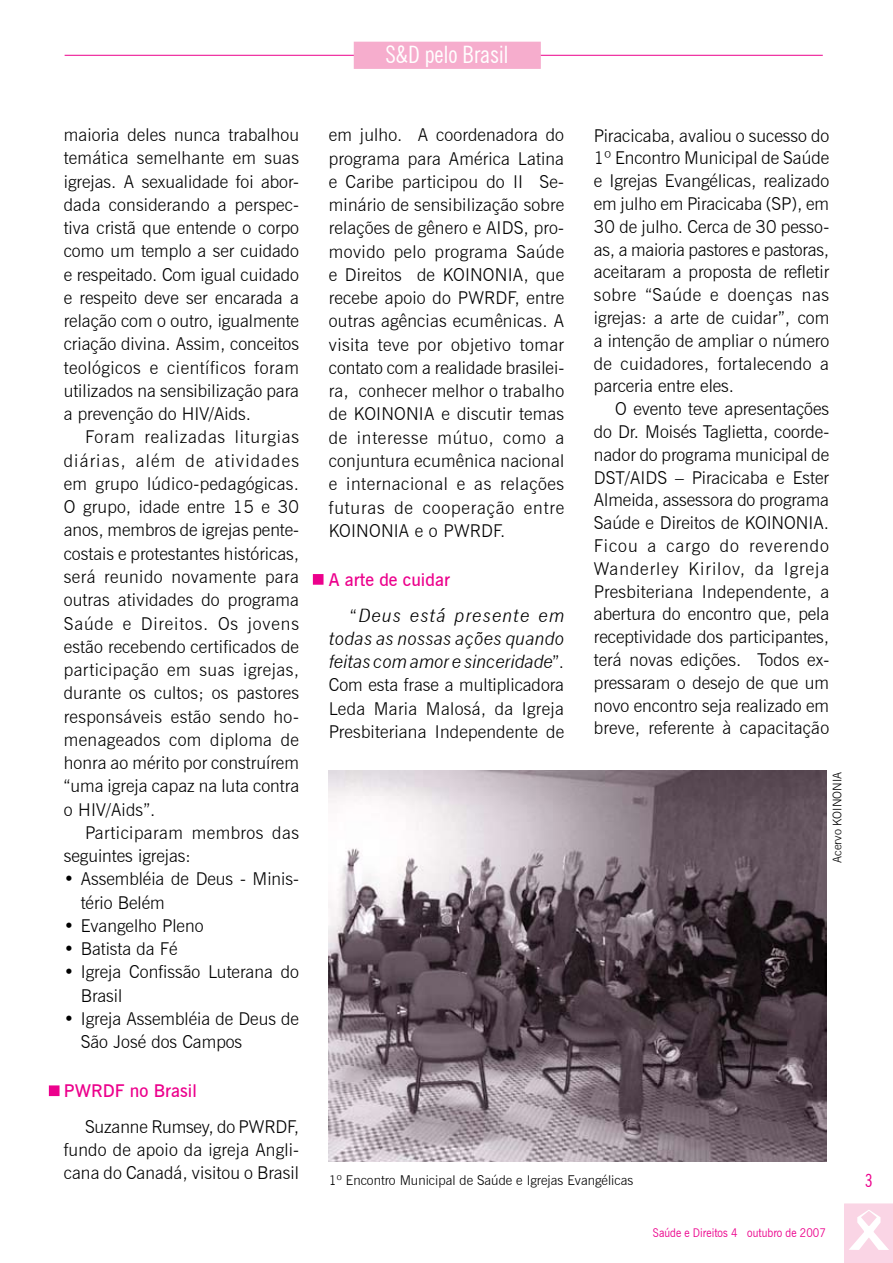
<style>
.page{position:relative;width:893px;height:1263px;background:#fff}
.page>*{position:absolute;margin:0;border:0;box-sizing:border-box;transform-origin:0 0}
.t1{font:condensed 24px "News Gothic BT";color:#fff}
.t2{font:condensed 18px "News Gothic BT";color:#ec008c}
.t3{font:300 17.7px/23.2px "News Gothic BT";letter-spacing:.005em;color:#000;text-align:justify}
.t4{font:italic 17.7px/23.2px "News Gothic";letter-spacing:-.005em;color:#000;text-align:justify}
.t5{font:300 17.7px/23.2px "News Gothic BT";letter-spacing:.025em;color:#000}
.t6{font:600 17.7px "News Gothic BT";color:#ec008c}
.t7{font:300 13.5px "News Gothic BT";color:#000}
.t8{font:12px "News Gothic BT";color:#ec008c;scale:.9 1}
.t9{font:300 12px "News Gothic BT";color:#000}
.s1{font-family:"News Gothic BT";font-weight:300;font-style:normal}
</style>
<div class="page">
<svg style="left:844px;top:1203px;width:49px;height:60px"></svg>
<div style="left:313px;top:574px;width:11px;height:11px;background:#ec008c;border:2px solid #ec008c"></div>
<hr style="left:65px;top:55px;width:758px;height:1px;background:#ec008c">
<div style="left:354px;top:42px;width:187px;height:27px;background:#f6adcd"></div>
<div style="left:49px;top:1085px;width:11px;height:11px;background:#ec008c;border:2px solid #ec008c"></div>
<img style="left:329px;top:771px;width:497px;height:391px">
<p class="t3" style="left:64px;top:123px;width:237px">maioria deles nunca trabalhou temática semelhante em suas igrejas. A sexualidade foi abor&shy;dada considerando a perspec&shy;tiva cristã que entende o corpo como um templo a ser cuidado e respeitado. Com igual cuidado e respeito deve ser encarada a relação com o outro, igualmente criação divina. Assim, conceitos teológicos e científicos foram utilizados na sensibilização para a prevenção do HIV/Aids.</p>
<p class="t3" style="left:64px;top:425px;width:237px;text-indent:21px">Foram realizadas liturgias diárias, além de atividades em grupo lúdico-pedagógicas.<br>O grupo, idade entre 15 e 30 anos, membros de igrejas pente&shy;costais e protestantes históricas, será reunido novamente para outras atividades do programa Saúde e Direitos. Os jovens estão recebendo certificados de participação em suas igrejas, durante os cultos; os pastores responsáveis estão sendo ho&shy;menageados com diploma de honra ao mérito por construírem “uma igreja capaz na luta contra o HIV/Aids”.</p>
<p class="t5" style="left:64px;top:821px;width:237px;text-indent:21px">Participaram membros das seguintes igrejas:</p>
<p class="t3" style="left:81px;top:867px;width:220px;text-indent:-17px">• Assembléia de Deus - Minis&shy;tério Belém</p>
<p class="t3" style="left:64px;top:914px;width:141px">• Evangelho Pleno</p>
<p class="t3" style="left:64px;top:937px;width:115px">• Batista da Fé</p>
<p class="t3" style="left:81px;top:960px;width:220px;text-indent:-17px">• Igreja Confissão Luterana do<br>Brasil</p>
<p class="t3" style="left:81px;top:1007px;width:220px;text-indent:-17px">• Igreja Assembléia de Deus de<br>São José dos Campos</p>
<p class="t6" style="left:64px;top:1080px;width:134px">PWRDF no Brasil</p>
<p class="t3" style="left:64px;top:1115px;width:237px;text-indent:21px">Suzanne Rumsey, do PWRDF, fundo de apoio da igreja Angli&shy;cana do Canadá, visitou o Brasil</p>
<h1 class="t1" style="left:385px;top:40px;width:124px">S&amp;D pelo Brasil</h1>
<p class="t3" style="left:329px;top:123px;width:237px">em julho. A coordenadora do programa para América Latina e Caribe participou do II Se&shy;minário de sensibilização sobre relações de gênero e AIDS, pro&shy;movido pelo programa Saúde e Direitos de KOINONIA, que recebe apoio do PWRDF, entre outras agências ecumênicas. A visita teve por objetivo tomar contato com a realidade brasilei&shy;ra, conhecer melhor o trabalho de KOINONIA e discutir temas de interesse mútuo, como a conjuntura ecumênica nacional e internacional e as relações futuras de cooperação entre KOINONIA e o PWRDF.</p>
<p class="t6" style="left:329px;top:568px;width:123px">A arte de cuidar</p>
<p class="t4" style="left:329px;top:603px;width:237px;text-indent:21px"><span class="s1">“</span>Deus está presente em todas as nossas ações quando feitas com amor e sinceridade<span class="s1">”.</span></p>
<p class="t3" style="left:329px;top:673px;width:237px">Com esta frase a multiplicadora Leda Maria Malosá, da Igreja Presbiteriana Independente de</p>
<p class="t3" style="left:594px;top:124px;width:237px;line-height:22.8px">Piracicaba, avaliou o sucesso do 1º Encontro Municipal de Saúde e Igrejas Evangélicas, realizado em julho em Piracicaba (SP), em 30 de julho. Cerca de 30 pesso&shy;as, a maioria pastores e pastoras, aceitaram a proposta de refletir sobre “Saúde e doenças nas igrejas: a arte de cuidar”, com a intenção de ampliar o número de cuidadores, fortalecendo a parceria entre eles.</p>
<p class="t3" style="left:594px;top:397px;width:237px;line-height:22.8px;text-indent:21px">O evento teve apresentações do Dr. Moisés Taglietta, coorde&shy;nador do programa municipal de DST/AIDS – Piracicaba e Ester Almeida, assessora do programa Saúde e Direitos de KOINONIA.<br>Ficou a cargo do reverendo Wanderley Kirilov, da Igreja Presbiteriana Independente, a abertura do encontro que, pela receptividade dos participantes, terá novas edições. Todos ex&shy;pressaram o desejo de que um novo encontro seja realizado em breve, referente à capacitação</p>
<p class="t9" style="left:830px;top:863px;width:93px;rotate:-90deg">Acervo KOINONIA</p>
<p class="t7" style="left:329px;top:1172px;width:306px">1º Encontro Municipal de Saúde e Igrejas Evangélicas</p>
<p class="t8" style="left:653px;top:1225px;width:194px">Saúde e Direitos 4 outubro de 2007</p>
<p class="t2" style="left:865px;top:1169px;width:9px">3</p>
</div>
